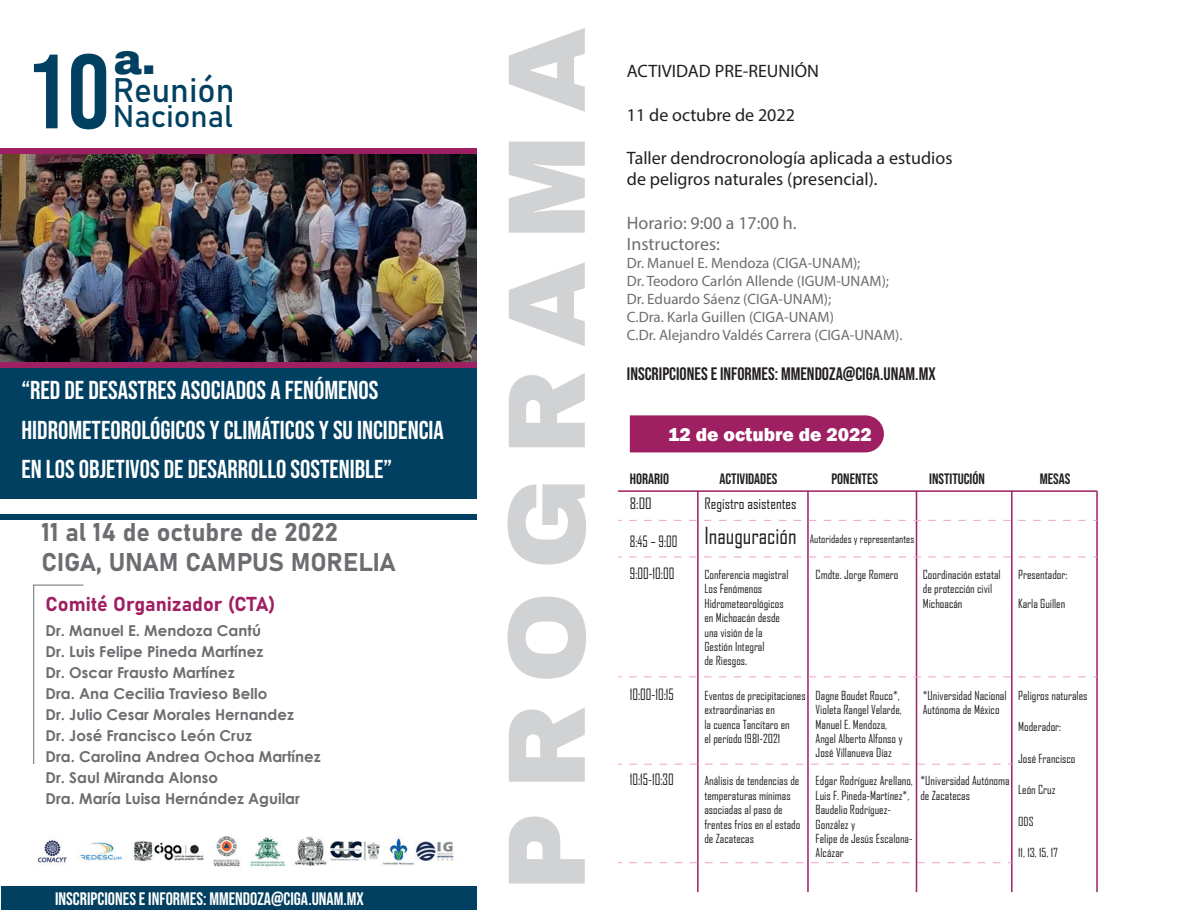
<style>
.page{position:relative;width:1188px;height:918px;background:#fff}
.page>*{position:absolute;margin:0;border:0;box-sizing:border-box;transform-origin:0 0}
.t1{font:900 110.55px "Archivo";letter-spacing:.2em;color:#d1d2d4}
.t2{font:105.3px "Bebas Neue";color:#024061}
.t3{font:900 42.15px "Archivo";color:#024061}
.t4{font:33.6px "Bahnschrift";color:#024061}
.t5{font:30.75px "Bahnschrift";color:#024061}
.t6{font:25.8px/39.6px "Bebas Neue";color:#fff}
.t7{font:25.35px/30.5px "Bahnschrift";color:#6c6d70}
.t8{font:22.5px "Agency FB";color:#231f20}
.t9{font:19.95px "Bahnschrift";color:#9e1f62}
.t10{font:800 19.35px "Franklin Gothic";color:#fff}
.t11{font:18px/21.6px "Myriad Pro";color:#231f20}
.t12{font:18px "Bebas Neue";color:#fff}
.t13{font:18px "Bebas Neue";color:#231f20}
.t14{font:18px/21.6px "Myriad Pro";color:#6c6d70}
.t15{font:700 15px/21px "Century Gothic";color:#6c6d70}
.t16{font:15px/18px "Myriad Pro";color:#6c6d70}
.t17{font:15px "Bebas Neue";color:#231f20}
.t18{font:15px "Agency FB";color:#231f20;scale:.87 1}
.t19{font:15px "Agency FB";color:#231f20}
.t20{font:12px/14.4px "Agency FB";color:#231f20}
.t21{font:11.1px "Agency FB";color:#231f20}
</style>
<div class="page">
<img style="left:0;top:154px;width:477px;height:208px">
<div style="left:1px;top:886px;width:476px;height:24px;background:#024061"></div>
<svg style="left:33px;top:584px;width:51px;height:180px"></svg>
<div style="left:0;top:365px;width:477px;height:134px;background:#024061"></div>
<div style="left:0;top:514px;width:477px;height:5px;background:#024061"></div>
<div style="left:0;top:148px;width:477px;height:6px;background:#9e1f62"></div>
<div style="left:0;top:362px;width:477px;height:6px;background:#9e1f62"></div>
<div style="left:630px;top:415px;width:254px;height:37px;background:#9e1f62"></div>
<hr style="left:697px;top:491px;width:2px;height:401px;background:#9e1f62">
<hr style="left:807px;top:491px;width:2px;height:401px;background:#9e1f62">
<hr style="left:916px;top:491px;width:1px;height:401px;background:#9e1f62">
<hr style="left:1011px;top:491px;width:2px;height:401px;background:#9e1f62">
<hr style="left:1096px;top:491px;width:2px;height:401px;background:#9e1f62">
<hr style="left:618px;top:490px;width:479px;height:2px;background:#9e1f62">
<svg style="left:629px;top:520px;width:468px;height:1px"></svg>
<svg style="left:629px;top:556px;width:468px;height:2px"></svg>
<svg style="left:629px;top:676px;width:468px;height:1px"></svg>
<svg style="left:629px;top:764px;width:383px;height:1px"></svg>
<svg style="left:629px;top:862px;width:383px;height:1px"></svg>
<img style="left:37px;top:836px;width:417px;height:31px">
<h2 class="t2" style="left:25px;top:32px;width:86px">10</h2>
<h3 class="t3" style="left:114px;top:34px;width:44px">a.</h3>
<h3 class="t4" style="left:113px;top:65px;width:123px">Reunión</h3>
<h3 class="t5" style="left:113px;top:93px;width:122px">Nacional</h3>
<h3 class="t6" style="left:21px;top:370px;width:424px">“RED DE DESASTRES ASOCIADOS A FENÓMENOS<br>HIDROMETEOROLÓGICOS Y CLIMÁTICOS Y SU INCIDENCIA<br>EN LOS OBJETIVOS DE DESARROLLO SOSTENIBLE”</h3>
<h3 class="t7" style="left:42px;top:515px;width:356px">11 al 14 de octubre de 2022<br>CIGA, UNAM CAMPUS MORELIA</h3>
<h3 class="t9" style="left:46px;top:589px;width:231px">Comité Organizador (CTA)</h3>
<p class="t15" style="left:46px;top:619px;width:277px">Dr. Manuel E. Mendoza Cantú<br>Dr. Luis Felipe Pineda Martínez<br>Dr. Oscar Frausto Martínez<br>Dra. Ana Cecilia Travieso Bello<br>Dr. Julio Cesar Morales Hernandez<br>Dr. José Francisco León Cruz<br>Dra. Carolina Andrea Ochoa Martínez<br>Dr. Saul Miranda Alonso<br>Dra. María Luisa Hernández Aguilar</p>
<h3 class="t12" style="left:55px;top:888px;width:310px">INSCRIPCIONES E INFORMES: MMENDOZA@CIGA.UNAM.MX</h3>
<h1 class="t1" style="left:479px;top:892px;width:866px;rotate:-90deg">PROGRAMA</h1>
<h3 class="t11" style="left:627px;top:60px;width:194px">ACTIVIDAD PRE-REUNIÓN</h3>
<h3 class="t11" style="left:627px;top:103px;width:170px">11 de octubre de 2022</h3>
<h3 class="t11" style="left:627px;top:147px;width:327px">Taller dendrocronología aplicada a estudios de peligros naturales (presencial).</h3>
<h3 class="t14" style="left:627px;top:211px;width:171px">Horario: 9:00 a 17:00 h.<br>Instructores:</h3>
<p class="t16" style="left:627px;top:254px;width:277px">Dr. Manuel E. Mendoza (CIGA-UNAM);<br>Dr. Teodoro Carlón Allende (IGUM-UNAM); Dr. Eduardo Sáenz (CIGA-UNAM);<br>C.Dra. Karla Guillen (CIGA-UNAM)<br>C.Dr. Alejandro Valdés Carrera (CIGA-UNAM).</p>
<h3 class="t13" style="left:627px;top:363px;width:310px">INSCRIPCIONES E INFORMES: MMENDOZA@CIGA.UNAM.MX</h3>
<h3 class="t10" style="left:668px;top:422px;width:205px">12 de octubre de 2022</h3>
<p class="t17" style="left:630px;top:470px;width:41px">HORARIO</p>
<p class="t17" style="left:720px;top:470px;width:59px">ACTIVIDADES</p>
<p class="t17" style="left:832px;top:470px;width:48px">PONENTES</p>
<p class="t17" style="left:929px;top:470px;width:57px">INSTITUCIÓN</p>
<p class="t17" style="left:1040px;top:470px;width:32px">MESAS</p>
<p class="t19" style="left:630px;top:494px;width:23px">8:00</p>
<p class="t19" style="left:704px;top:494px;width:94px">Registro asistentes</p>
<h3 class="t8" style="left:704px;top:522px;width:94px">Inauguración</h3>
<p class="t18" style="left:630px;top:564px;width:53px">9:00-10:00</p>
<p class="t21" style="left:810px;top:532px;width:106px">Autoridades y representantes</p>
<p class="t18" style="left:630px;top:532px;width:56px">8:45 – 9:00</p>
<p class="t20" style="left:704px;top:567px;width:86px">Conferencia magistral<br>Los Fenómenos<br>Hidrometeorológicos en Michoacán desde una visión de la<br>Gestión Integral<br>de Riesgos.</p>
<p class="t20" style="left:816px;top:567px;width:84px">Cmdte. Jorge Romero</p>
<p class="t20" style="left:923px;top:567px;width:79px">Coordinación estatal de protección civil<br>Michoacán</p>
<p class="t20" style="left:1018px;top:567px;width:51px">Presentador:</p>
<p class="t20" style="left:1018px;top:596px;width:49px">Karla Guillen</p>
<p class="t18" style="left:630px;top:685px;width:52px">10:00-10:15</p>
<p class="t20" style="left:704px;top:688px;width:103px">Eventos de precipitaciones extraordinarias en<br>la cuenca Tancítaro en<br>el período 1981-2021</p>
<p class="t20" style="left:816px;top:688px;width:88px">Dagne Boudet Rouco*,<br>Violeta Rangel Velarde,<br>Manuel E. Mendoza,<br>Angel Alberto Alfonso y<br>José Villanueva Díaz</p>
<p class="t20" style="left:923px;top:688px;width:85px">*Universidad Nacional<br>Autónoma de México</p>
<p class="t18" style="left:630px;top:771px;width:52px">10:15-10:30</p>
<p class="t20" style="left:704px;top:774px;width:97px">Análisis de tendencias de temperaturas mínimas asociadas al paso de frentes fríos en el estado de Zacatecas</p>
<p class="t20" style="left:816px;top:774px;width:99px">Edgar Rodríguez Arellano,<br>Luis F. Pineda-Martínez*,<br>Baudelio Rodríguez-<br>González y<br>Felipe de Jesús Escalona-<br>Alcázar</p>
<p class="t20" style="left:920px;top:774px;width:91px">*Universidad Autónoma de Zacatecas</p>
<p class="t20" style="left:1018px;top:688px;width:71px">Peligros naturales</p>
<p class="t20" style="left:1018px;top:719px;width:45px">Moderador:</p>
<p class="t20" style="left:1018px;top:751px;width:59px">José Francisco</p>
<p class="t20" style="left:1018px;top:782px;width:39px">León Cruz</p>
<p class="t20" style="left:1018px;top:814px;width:17px">ODS</p>
<p class="t20" style="left:1018px;top:845px;width:41px">11, 13, 15, 17</p>
</div>
